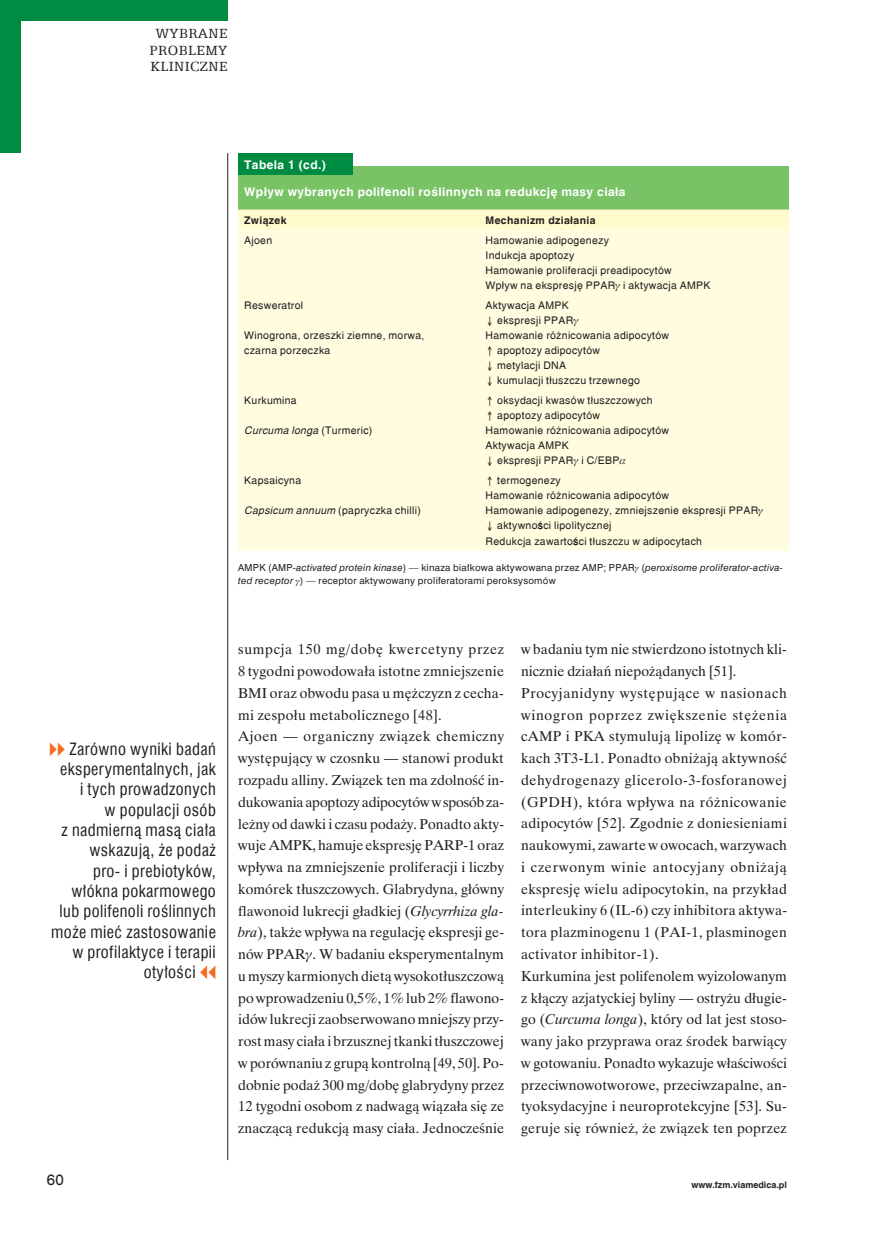
<style>
.page{position:relative;width:872px;height:1234px;background:#fff}
.page>*{position:absolute;margin:0;border:0;box-sizing:border-box;transform-origin:0 0}
.t1{font:16.5px/20.2px "Swis 721 Cn EU";letter-spacing:.025em;color:#231f20;text-align:right}
.t2{font:15px/16.5px "Egyptian 505 EU";letter-spacing:.03em;color:#231f20;text-align:center}
.t3{font:15px "Switzerland";color:#231f20}
.t4{font:14.25px/21.8px "Time Ibis EE";letter-spacing:.01em;color:#231f20}
.t5{font:700 12px "Switzerland";letter-spacing:.035em;color:#fff}
.t6{font:10.5px/15px "Switzerland";letter-spacing:.03em;color:#231f20}
.t7{font:700 10.5px "Switzerland";letter-spacing:.035em;color:#231f20}
.t8{font:italic 10.5px "Switzerland";letter-spacing:.03em;color:#231f20}
.t9{font:9px/13.5px "Swis 721 PL";letter-spacing:.03em;color:#231f20}
.t10{font:700 9px "Switzerland";color:#231f20}
.s1{font-style:normal}
.s2{font-style:italic}
.s3{font-family:"Newspaper Pi PL";color:#f36e21}
</style>
<div class="page">
<hr style="left:227px;top:153px;width:1px;height:1006px;background:#231f20">
<div style="left:0;top:0;width:227px;height:21px;background:#008b43"></div>
<div style="left:0;top:0;width:21px;height:153px;background:#008b43"></div>
<div style="left:238px;top:166px;width:551px;height:43px;background:#79c366"></div>
<svg style="left:238px;top:209px;width:551px;height:21px;background:#fbf9ca"></svg>
<div style="left:238px;top:230px;width:551px;height:320px;background:#fffce0"></div>
<div style="left:238px;top:153px;width:115px;height:21px;background:#008b43"></div>
<svg style="left:615px;top:284px;width:5px;height:7px"></svg>
<svg style="left:488px;top:316px;width:4px;height:10px"></svg>
<svg style="left:573px;top:319px;width:5px;height:7px"></svg>
<svg style="left:488px;top:361px;width:4px;height:25px"></svg>
<svg style="left:488px;top:457px;width:4px;height:9px"></svg>
<svg style="left:573px;top:459px;width:5px;height:7px"></svg>
<svg style="left:619px;top:459px;width:6px;height:5px"></svg>
<svg style="left:758px;top:509px;width:5px;height:7px"></svg>
<svg style="left:488px;top:522px;width:4px;height:9px"></svg>
<p class="t2" style="left:149px;top:25px;width:79px">WYBRANE<br>PROBLEMY<br>KLINICZNE</p>
<p class="t5" style="left:244px;top:157px;width:83px">Tabela 1 (cd.)</p>
<p class="t5" style="left:244px;top:184px;width:383px">Wpływ wybranych polifenoli roślinnych na redukcję masy ciała</p>
<p class="t7" style="left:244px;top:214px;width:44px">Związek</p>
<p class="t7" style="left:485px;top:214px;width:111px">Mechanizm działania</p>
<p class="t6" style="left:244px;top:232px;width:30px">Ajoen</p>
<p class="t6" style="left:485px;top:232px;width:226px">Hamowanie adipogenezy<br>Indukcja apoptozy<br>Hamowanie proliferacji preadipocytów<br>Wpływ na ekspresję PPAR i aktywacja AMPK</p>
<p class="t6" style="left:244px;top:298px;width:60px">Resweratrol</p>
<p class="t6" style="left:244px;top:328px;width:182px">Winogrona, orzeszki ziemne, morwa, czarna porzeczka</p>
<p class="t6" style="left:485px;top:298px;width:85px">Aktywacja AMPK</p>
<p class="t6" style="left:497px;top:313px;width:78px">ekspresji PPAR</p>
<p class="t6" style="left:485px;top:328px;width:185px">Hamowanie różnicowania adipocytów</p>
<p class="t6" style="left:485px;top:343px;width:116px">− apoptozy adipocytów</p>
<p class="t6" style="left:497px;top:358px;width:70px">metylacji DNA</p>
<p class="t6" style="left:497px;top:373px;width:144px">kumulacji tłuszczu trzewnego</p>
<p class="t6" style="left:244px;top:393px;width:54px">Kurkumina</p>
<p class="t8" style="left:244px;top:424px;width:130px">Curcuma longa <span class="s1">(Turmeric)</span></p>
<p class="t6" style="left:485px;top:393px;width:169px">− oksydacji kwasów tłuszczowych</p>
<p class="t6" style="left:485px;top:408px;width:116px">− apoptozy adipocytów</p>
<p class="t6" style="left:485px;top:423px;width:185px">Hamowanie różnicowania adipocytów</p>
<p class="t6" style="left:485px;top:438px;width:85px">Aktywacja AMPK</p>
<p class="t6" style="left:497px;top:453px;width:124px">ekspresji PPAR i C/EBP</p>
<p class="t6" style="left:244px;top:473px;width:58px">Kapsaicyna</p>
<p class="t6" style="left:244px;top:503px;width:178px"><span class="s2">Capsicum annuum</span> (papryczka chilli)</p>
<p class="t6" style="left:485px;top:473px;width:77px">− termogenezy</p>
<p class="t6" style="left:485px;top:488px;width:185px">Hamowanie różnicowania adipocytów</p>
<p class="t6" style="left:485px;top:503px;width:274px">Hamowanie adipogenezy, zmniejszenie ekspresji PPAR</p>
<p class="t6" style="left:497px;top:518px;width:116px">aktywności lipolitycznej</p>
<p class="t6" style="left:485px;top:533px;width:218px">Redukcja zawartości tłuszczu w adipocytach</p>
<p class="t9" style="left:238px;top:560px;width:546px">AMPK (AMP-<span class="s2">activated protein kinase</span>) — kinaza białkowa aktywowana przez AMP; PPAR (<span class="s2">peroxisome proliferator-activa&shy;ted receptor</span> ) — receptor aktywowany proliferatorami peroksysomów</p>
<p class="t1" style="left:49px;top:738px;width:168px"><span class="s3">VV</span> Zarówno wyniki badań eksperymentalnych, jak<br>i tych prowadzonych<br>w populacji osób<br>z nadmierną masą ciała wskazują, że podaż<br>pro- i prebiotyków, włókna pokarmowego lub polifenoli roślinnych może mieć zastosowanie w profilaktyce i terapii otyłości <span class="s3">CC</span></p>
<p class="t3" style="left:47px;top:1170px;width:18px">60</p>
<p class="t4" style="left:238px;top:638px;width:267px">sumpcja 150 mg/dobę kwercetyny przez 8 tygodni powodowała istotne zmniejszenie BMI oraz obwodu pasa u mężczyzn z cecha&shy;mi zespołu metabolicznego [48].<br>Ajoen — organiczny związek chemiczny występujący w czosnku — stanowi produkt rozpadu alliny. Związek ten ma zdolność in&shy;dukowania apoptozy adipocytów w sposób za&shy;leżny od dawki i czasu podaży. Ponadto akty&shy;wuje AMPK, hamuje ekspresję PARP-1 oraz wpływa na zmniejszenie proliferacji i liczby komórek tłuszczowych. Glabrydyna, główny flawonoid lukrecji gładkiej (<span class="s2">Glycyrrhiza gla&shy;bra</span>), także wpływa na regulację ekspresji ge&shy;nów PPAR . W badaniu eksperymentalnym u myszy karmionych dietą wysokotłuszczową po wprowadzeniu 0,5%, 1% lub 2% flawono&shy;idów lukrecji zaobserwowano mniejszy przy&shy;rost masy ciała i brzusznej tkanki tłuszczowej w porównaniu z grupą kontrolną [49, 50]. Po&shy;dobnie podaż 300 mg/dobę glabrydyny przez 12 tygodni osobom z nadwagą wiązała się ze znaczącą redukcją masy ciała. Jednocześnie</p>
<p class="t4" style="left:521px;top:638px;width:267px">w badaniu tym nie stwierdzono istotnych kli&shy;nicznie działań niepożądanych [51].<br>Procyjanidyny występujące w nasionach winogron poprzez zwiększenie stężenia cAMP i PKA stymulują lipolizę w komór&shy;kach 3T3-L1. Ponadto obniżają aktywność dehydrogenazy glicerolo-3-fosforanowej (GPDH), która wpływa na różnicowanie adipocytów [52]. Zgodnie z doniesieniami naukowymi, zawarte w owocach, warzywach i czerwonym winie antocyjany obniżają ekspresję wielu adipocytokin, na przykład interleukiny 6 (IL-6) czy inhibitora aktywa&shy;tora plazminogenu 1 (PAI-1, plasminogen activator inhibitor-1).<br>Kurkumina jest polifenolem wyizolowanym z kłączy azjatyckiej byliny — ostryżu długie&shy;go (<span class="s2">Curcuma longa</span>), który od lat jest stoso&shy;wany jako przyprawa oraz środek barwiący w gotowaniu. Ponadto wykazuje właściwości przeciwnowotworowe, przeciwzapalne, an&shy;tyoksydacyjne i neuroprotekcyjne [53]. Su&shy;geruje się również, że związek ten poprzez</p>
<p class="t10" style="left:691px;top:1178px;width:97px">www.fzm.viamedica.pl</p>
</div>
